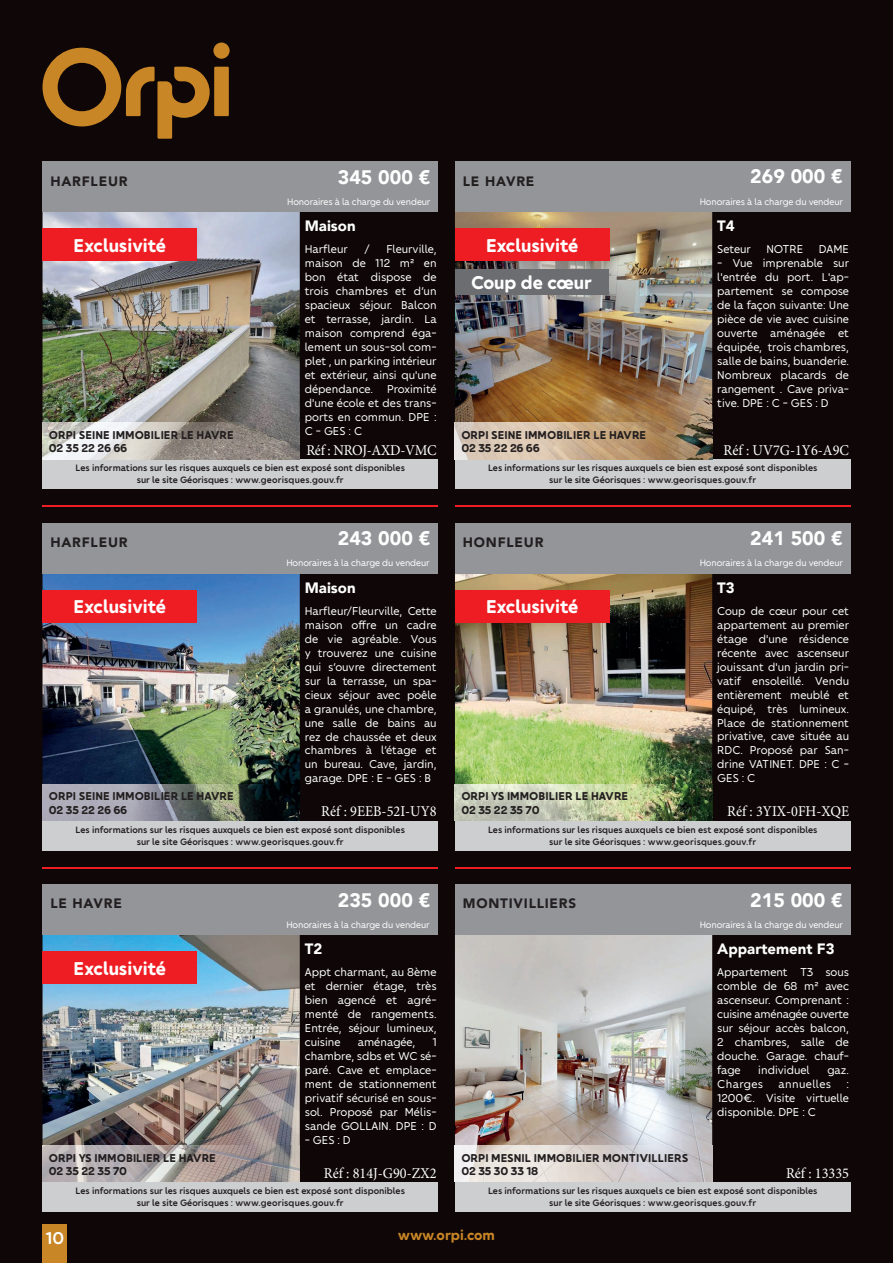
<style>
.page{position:relative;width:893px;height:1263px;background:#0e0607}
.page>*{position:absolute;margin:0;border:0;box-sizing:border-box;transform-origin:0 0}
.t1{font:700 19.5px "Orpi";color:#fff}
.t2{font:900 19.5px "Avenir";color:#fff}
.t3{font:500 18px "Orpi";color:#fff}
.t4{font:15px "Minion Pro";color:#fff;scale:.95 1}
.t5{font:900 15px "Avenir";color:#fff}
.t6{font:15px "Minion Pro";letter-spacing:-.02em;color:#fff;scale:.95 1}
.t7{font:700 15px "Orpi";color:#c98626}
.t8{font:900 13.5px "Avenir LT Std";letter-spacing:.06em;color:#231f20}
.t9{font:12px/14px "Orpi";color:#fff;text-align:justify}
.t10{font:700 12px/13.5px "Orpi";color:#231f20}
.t11{font:12px "Orpi";letter-spacing:.03em;color:#fff}
.t12{font:500 9.75px/11.7px "Orpi";color:#231f20;text-align:center}
.t13{font:9.75px "Orpi";letter-spacing:-.01em;color:#fff}
</style>
<div class="page">
<div style="left:213px;top:43px;width:17px;height:16px;background:#c98626;border-radius:50%"></div>
<div style="left:214px;top:67px;width:15px;height:49px;background:#c98626"></div>
<svg style="left:43px;top:48px;width:167px;height:91px"></svg>
<div style="left:43px;top:1225px;width:24px;height:38px;background:#c98626"></div>
<img style="left:455px;top:574px;width:257px;height:210px">
<div style="left:455px;top:523px;width:395px;height:51px;background:#939598"></div>
<div style="left:455px;top:590px;width:154px;height:33px;background:#ee1d23"></div>
<svg style="left:455px;top:820px;width:257px;height:1px"></svg>
<img style="left:455px;top:784px;width:257px;height:36px">
<img style="left:43px;top:935px;width:257px;height:211px">
<div style="left:43px;top:884px;width:395px;height:51px;background:#939598"></div>
<div style="left:43px;top:951px;width:154px;height:33px;background:#ee1d23"></div>
<img style="left:43px;top:1146px;width:257px;height:36px">
<img style="left:455px;top:935px;width:257px;height:211px">
<div style="left:455px;top:884px;width:395px;height:51px;background:#939598"></div>
<img style="left:455px;top:1146px;width:257px;height:36px">
<hr style="left:43px;top:505px;width:395px;height:2px;background:#ee1d23">
<hr style="left:455px;top:505px;width:395px;height:2px;background:#ee1d23">
<div style="left:43px;top:459px;width:395px;height:30px;background:#cdced0"></div>
<div style="left:455px;top:459px;width:395px;height:30px;background:#cdced0"></div>
<hr style="left:43px;top:867px;width:395px;height:1px;background:#ee1d23">
<hr style="left:455px;top:867px;width:395px;height:1px;background:#ee1d23">
<div style="left:43px;top:821px;width:395px;height:29px;background:#cdced0"></div>
<div style="left:455px;top:821px;width:395px;height:29px;background:#cdced0"></div>
<div style="left:43px;top:1182px;width:395px;height:30px;background:#cdced0"></div>
<div style="left:455px;top:1182px;width:395px;height:30px;background:#cdced0"></div>
<img style="left:43px;top:212px;width:257px;height:211px">
<div style="left:43px;top:162px;width:395px;height:50px;background:#939598"></div>
<div style="left:43px;top:228px;width:154px;height:33px;background:#ee1d23"></div>
<img style="left:43px;top:423px;width:257px;height:36px">
<img style="left:43px;top:574px;width:257px;height:210px">
<div style="left:43px;top:523px;width:395px;height:51px;background:#939598"></div>
<div style="left:43px;top:590px;width:154px;height:33px;background:#ee1d23"></div>
<img style="left:43px;top:784px;width:257px;height:37px">
<img style="left:455px;top:212px;width:257px;height:211px">
<div style="left:455px;top:162px;width:395px;height:50px;background:#939598"></div>
<div style="left:455px;top:228px;width:154px;height:33px;background:#ee1d23"></div>
<img style="left:455px;top:423px;width:257px;height:36px">
<div style="left:455px;top:269px;width:153px;height:26px;background:#6c6d70"></div>
<p class="t8" style="left:50px;top:173px;width:79px">HARFLEUR</p>
<h1 class="t2" style="left:338px;top:160px;width:94px">345 000 €</h1>
<p class="t5" style="left:305px;top:213px;width:52px">Maison</p>
<p class="t9" style="left:305px;top:242px;width:44px">Harfleur</p>
<p class="t9" style="left:364px;top:242px;width:7px">/</p>
<p class="t13" style="left:287px;top:196px;width:145px">Honoraires à la charge du vendeur</p>
<h1 class="t1" style="left:74px;top:234px;width:94px">Exclusivité</h1>
<p class="t9" style="left:305px;top:242px;width:133px;text-indent:82px">Fleurville, maison de 112 m² en bon état dispose de trois chambres et d’un spacieux séjour. Balcon et terrasse, jardin. La maison comprend éga&shy;lement un sous-sol com&shy;plet , un parking intérieur et extérieur, ainsi qu'une dépendance. Proximité d'une école et des trans&shy;ports en commun. DPE :<br>C - GES : C</p>
<p class="t6" style="left:306px;top:440px;width:139px">Réf : NROJ-AXD-VMC</p>
<p class="t10" style="left:49px;top:428px;width:186px">ORPI SEINE IMMOBILIER LE HAVRE<br>02 35 22 26 66</p>
<p class="t8" style="left:463px;top:173px;width:73px">LE HAVRE</p>
<h1 class="t2" style="left:750px;top:160px;width:94px">269 000 €</h1>
<p class="t5" style="left:717px;top:213px;width:19px">T4</p>
<p class="t9" style="left:717px;top:242px;width:35px">Seteur</p>
<p class="t9" style="left:766px;top:242px;width:39px">NOTRE</p>
<p class="t9" style="left:819px;top:242px;width:32px">DAME</p>
<p class="t9" style="left:717px;top:256px;width:133px">- Vue imprenable sur l'entrée du port. L'ap&shy;partement se compose de la façon suivante: Une pièce de vie avec cuisine ouverte aménagée et équipée, trois chambres, salle de bains, buanderie.<br>Nombreux placards de rangement . Cave priva&shy;tive. DPE : C - GES : D</p>
<p class="t4" style="left:724px;top:440px;width:134px">Réf : UV7G-1Y6-A9C</p>
<p class="t13" style="left:700px;top:196px;width:145px">Honoraires à la charge du vendeur</p>
<h1 class="t1" style="left:486px;top:234px;width:94px">Exclusivité</h1>
<h1 class="t1" style="left:471px;top:272px;width:122px">Coup de cœur</h1>
<p class="t10" style="left:461px;top:428px;width:186px">ORPI SEINE IMMOBILIER LE HAVRE<br>02 35 22 26 66</p>
<p class="t12" style="left:76px;top:462px;width:331px">Les informations sur les risques auxquels ce bien est exposé sont disponibles sur le site Géorisques : www.georisques.gouv.fr</p>
<p class="t12" style="left:488px;top:462px;width:331px">Les informations sur les risques auxquels ce bien est exposé sont disponibles sur le site Géorisques : www.georisques.gouv.fr</p>
<p class="t8" style="left:50px;top:534px;width:79px">HARFLEUR</p>
<h1 class="t2" style="left:338px;top:522px;width:94px">243 000 €</h1>
<p class="t5" style="left:305px;top:575px;width:52px">Maison</p>
<p class="t9" style="left:305px;top:604px;width:133px">Harfleur/Fleurville, Cette maison offre un cadre de vie agréable. Vous y trouverez une cuisine qui s’ouvre directement sur la terrasse, un spa&shy;cieux séjour avec poêle a granulés, une chambre, une salle de bains au rez de chaussée et deux chambres à l’étage et un bureau. Cave, jardin, garage. DPE : E - GES : B</p>
<p class="t4" style="left:321px;top:802px;width:123px">Réf : 9EEB-52I-UY8</p>
<p class="t13" style="left:286px;top:557px;width:145px">Honoraires à la charge du vendeur</p>
<h1 class="t1" style="left:74px;top:596px;width:94px">Exclusivité</h1>
<p class="t10" style="left:49px;top:789px;width:186px">ORPI SEINE IMMOBILIER LE HAVRE<br>02 35 22 26 66</p>
<p class="t8" style="left:463px;top:534px;width:82px">HONFLEUR</p>
<h1 class="t2" style="left:750px;top:522px;width:94px">241 500 €</h1>
<p class="t5" style="left:717px;top:575px;width:19px">T3</p>
<p class="t9" style="left:717px;top:604px;width:133px">Coup de cœur pour cet appartement au premier étage d'une résidence récente avec ascenseur jouissant d'un jardin pri&shy;vatif ensoleillé. Vendu entièrement meublé et équipé, très lumineux.<br>Place de stationnement privative, cave située au RDC. Proposé par San&shy;drine VATINET. DPE : C - GES : C</p>
<p class="t4" style="left:727px;top:801px;width:130px">Réf : 3YIX-0FH-XQE</p>
<p class="t13" style="left:700px;top:557px;width:145px">Honoraires à la charge du vendeur</p>
<h1 class="t1" style="left:486px;top:596px;width:94px">Exclusivité</h1>
<p class="t10" style="left:461px;top:789px;width:169px">ORPI YS IMMOBILIER LE HAVRE<br>02 35 22 35 70</p>
<p class="t12" style="left:76px;top:824px;width:331px">Les informations sur les risques auxquels ce bien est exposé sont disponibles sur le site Géorisques : www.georisques.gouv.fr</p>
<p class="t12" style="left:488px;top:824px;width:331px">Les informations sur les risques auxquels ce bien est exposé sont disponibles sur le site Géorisques : www.georisques.gouv.fr</p>
<p class="t8" style="left:50px;top:895px;width:73px">LE HAVRE</p>
<h1 class="t2" style="left:338px;top:883px;width:94px">235 000 €</h1>
<p class="t5" style="left:305px;top:936px;width:19px">T2</p>
<p class="t9" style="left:305px;top:965px;width:133px">Appt charmant, au 8ème et dernier étage, très bien agencé et agré&shy;menté de rangements.<br>Entrée, séjour lumineux, cuisine</p>
<p class="t13" style="left:286px;top:919px;width:145px">Honoraires à la charge du vendeur</p>
<h1 class="t1" style="left:74px;top:957px;width:94px">Exclusivité</h1>
<p class="t9" style="left:358px;top:1035px;width:59px">aménagée,</p>
<p class="t9" style="left:305px;top:1035px;width:133px;text-indent:128px">1 chambre, sdbs et WC sé&shy;paré. Cave et emplace&shy;ment de stationnement privatif sécurisé en sous&shy;sol. Proposé par Mélis&shy;sande GOLLAIN. DPE : D</p>
<p class="t9" style="left:305px;top:1133px;width:48px">- GES : D</p>
<p class="t4" style="left:324px;top:1163px;width:120px">Réf : 814J-G90-ZX2</p>
<p class="t10" style="left:49px;top:1151px;width:169px">ORPI YS IMMOBILIER LE HAVRE<br>02 35 22 35 70</p>
<p class="t8" style="left:463px;top:895px;width:115px">MONTIVILLIERS</p>
<h1 class="t2" style="left:750px;top:883px;width:94px">215 000 €</h1>
<p class="t5" style="left:717px;top:936px;width:119px">Appartement F3</p>
<p class="t9" style="left:717px;top:965px;width:133px">Appartement T3 sous comble de 68 m² avec ascenseur. Comprenant : cuisine aménagée ouverte sur séjour accès balcon, 2 chambres, salle de douche. Garage. chauf&shy;fage</p>
<p class="t13" style="left:700px;top:919px;width:145px">Honoraires à la charge du vendeur</p>
<p class="t9" style="left:758px;top:1063px;width:53px">individuel</p>
<p class="t9" style="left:827px;top:1063px;width:23px">gaz.</p>
<p class="t11" style="left:717px;top:1077px;width:47px">Charges</p>
<p class="t11" style="left:778px;top:1077px;width:54px">annuelles</p>
<p class="t9" style="left:717px;top:1077px;width:133px;text-indent:129px">:<br>1200€. Visite virtuelle disponible. DPE : C</p>
<p class="t10" style="left:461px;top:1151px;width:229px">ORPI MESNIL IMMOBILIER MONTIVILLIERS<br>02 35 30 33 18</p>
<p class="t4" style="left:786px;top:1163px;width:68px">Réf : 13335</p>
<p class="t12" style="left:76px;top:1185px;width:331px">Les informations sur les risques auxquels ce bien est exposé sont disponibles sur le site Géorisques : www.georisques.gouv.fr</p>
<p class="t12" style="left:488px;top:1185px;width:331px">Les informations sur les risques auxquels ce bien est exposé sont disponibles sur le site Géorisques : www.georisques.gouv.fr</p>
<h2 class="t3" style="left:46px;top:1228px;width:20px">10</h2>
<p class="t7" style="left:398px;top:1226px;width:99px">www.orpi.com</p>
</div>
